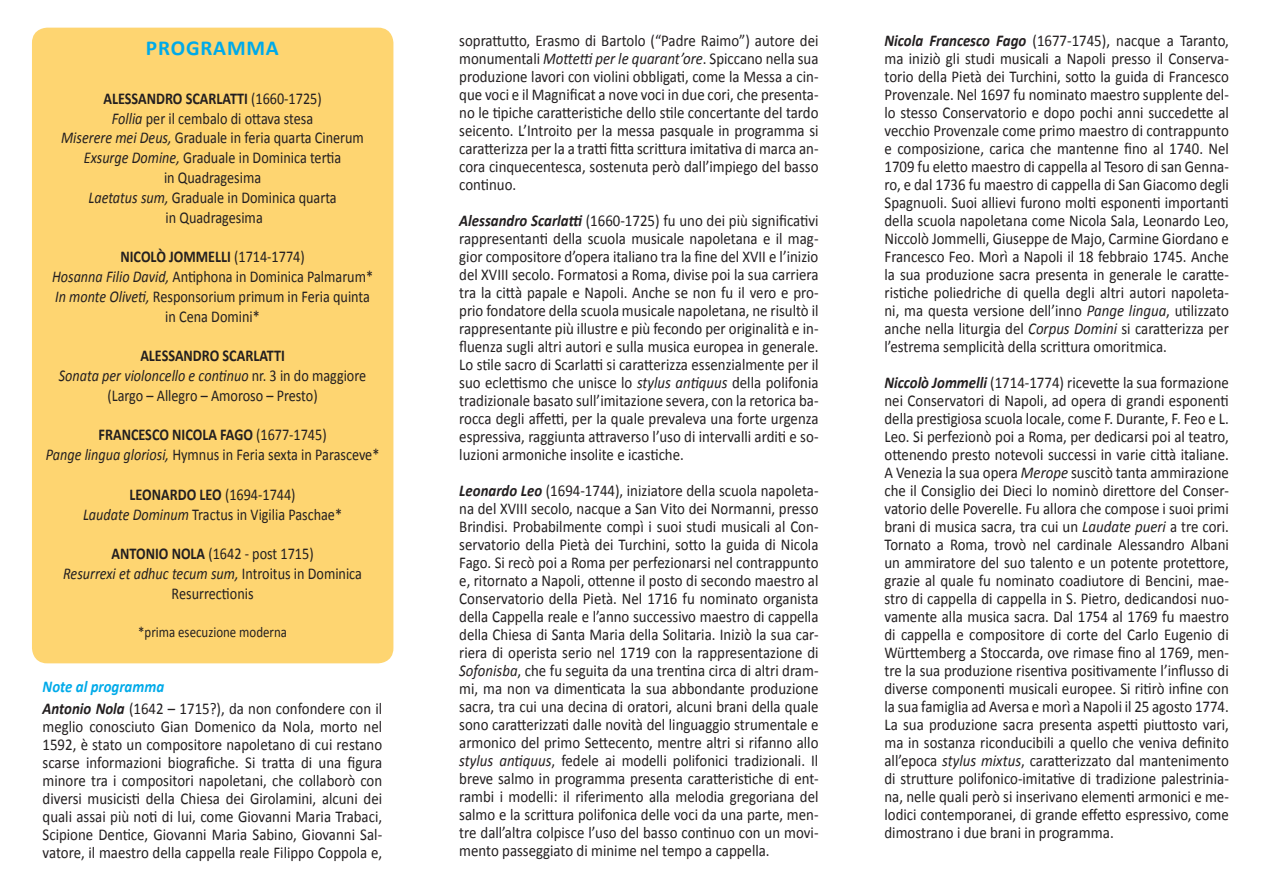
<style>
.page{position:relative;width:1263px;height:893px;background:#fff}
.page>*{position:absolute;margin:0;border:0;box-sizing:border-box;transform-origin:0 0}
.t1{font:700 21.3px "Calibri";letter-spacing:.04em;color:#00aae9}
.t2{font:16.5px/18px "Calibri";color:#231f20;text-align:justify;scale:.9 1}
.t3{font:16.5px/19.8px "Calibri";color:#231f20;text-align:center;scale:.86 1}
.t4{font:15px "Calibri";color:#231f20;scale:.86 1}
.s1{font-style:italic}
.s2{font-weight:700;font-style:italic}
.s3{font-weight:700}
.s4{font-weight:700;font-style:italic;color:#00aae9}
</style>
<div class="page">
<div style="left:32px;top:28px;width:361px;height:635px;background:#fed571;border-radius:15px"></div>
<p class="t1" style="left:146px;top:35px;width:134px">PROGRAMMA</p>
<p class="t2" style="left:459px;top:31px;width:401px">soprattutto, Erasmo di Bartolo (“Padre Raimo”) autore dei monumentali <span class="s1">Mottetti per le quarant’ore</span>. Spiccano nella sua produzione lavori con violini obbligati, come la Messa a cin&shy;que voci e il Magnificat a nove voci in due cori, che presenta&shy;no le tipiche caratteristiche dello stile concertante del tardo seicento. L’Introito per la messa pasquale in programma si caratterizza per la a tratti fitta scrittura imitativa di marca an&shy;cora cinquecentesca, sostenuta però dall’impiego del basso continuo.</p>
<p class="t2" style="left:459px;top:211px;width:401px"><span class="s2">Alessandro Scarlatti</span> (1660-1725) fu uno dei più significativi rappresentanti della scuola musicale napoletana e il mag&shy;gior compositore d’opera italiano tra la fine del XVII e l’inizio del XVIII secolo. Formatosi a Roma, divise poi la sua carriera tra la città papale e Napoli. Anche se non fu il vero e pro&shy;prio fondatore della scuola musicale napoletana, ne risultò il rappresentante più illustre e più fecondo per originalità e in&shy;fluenza sugli altri autori e sulla musica europea in generale.<br>Lo stile sacro di Scarlatti si caratterizza essenzialmente per il suo eclettismo che unisce lo <span class="s1">stylus antiquus</span> della polifonia tradizionale basato sull’imitazione severa, con la retorica ba&shy;rocca degli affetti, per la quale prevaleva una forte urgenza espressiva, raggiunta attraverso l’uso di intervalli arditi e so&shy;luzioni armoniche insolite e icastiche.</p>
<p class="t2" style="left:459px;top:481px;width:401px"><span class="s2">Leonardo Leo</span> (1694-1744), iniziatore della scuola napoleta&shy;na del XVIII secolo, nacque a San Vito dei Normanni, presso Brindisi. Probabilmente compì i suoi studi musicali al Con&shy;servatorio della Pietà dei Turchini, sotto la guida di Nicola Fago. Si recò poi a Roma per perfezionarsi nel contrappunto e, ritornato a Napoli, ottenne il posto di secondo maestro al Conservatorio della Pietà. Nel 1716 fu nominato organista della Cappella reale e l’anno successivo maestro di cappella della Chiesa di Santa Maria della Solitaria. Iniziò la sua car&shy;riera di operista serio nel 1719 con la rappresentazione di <span class="s1">Sofonisba</span>, che fu seguita da una trentina circa di altri dram&shy;mi, ma non va dimenticata la sua abbondante produzione sacra, tra cui una decina di oratori, alcuni brani della quale sono caratterizzati dalle novità del linguaggio strumentale e armonico del primo Settecento, mentre altri si rifanno allo <span class="s1">stylus antiquus</span>, fedele ai modelli polifonici tradizionali. Il breve salmo in programma presenta caratteristiche di ent&shy;rambi i modelli: il riferimento alla melodia gregoriana del salmo e la scrittura polifonica delle voci da una parte, men&shy;tre dall’altra colpisce l’uso del basso continuo con un movi&shy;mento passeggiato di minime nel tempo a cappella.</p>
<p class="t3" style="left:61px;top:88px;width:354px"><span class="s3">ALESSANDRO SCARLATTI</span> (1660-1725)<br><span class="s1">Follia</span> per il cembalo di ottava stesa<br><span class="s1">Miserere mei Deus,</span> Graduale in feria quarta Cinerum <span class="s1">Exsurge Domine,</span> Graduale in Dominica tertia<br>in Quadragesima<br><span class="s1">Laetatus sum,</span> Graduale in Dominica quarta<br>in Quadragesima</p>
<p class="t3" style="left:52px;top:246px;width:375px"><span class="s3">NICOLÒ JOMMELLI</span> (1714-1774)<br><span class="s1">Hosanna Filio David,</span> Antiphona in Dominica Palmarum* <span class="s1">In monte Oliveti,</span> Responsorium primum in Feria quinta in Cena Domini*</p>
<p class="t3" style="left:59px;top:345px;width:359px"><span class="s3">ALESSANDRO SCARLATTI<br></span><span class="s1">Sonata per violoncello e continuo</span> nr. 3 in do maggiore (Largo – Allegro – Amoroso – Presto)</p>
<p class="t3" style="left:46px;top:424px;width:389px"><span class="s3">FRANCESCO NICOLA FAGO</span> (1677-1745)<br><span class="s1">Pange lingua gloriosi,</span> Hymnus in Feria sexta in Parasceve*</p>
<p class="t3" style="left:83px;top:484px;width:303px"><span class="s3">LEONARDO LEO</span> (1694-1744)<br><span class="s1">Laudate Dominum</span> Tractus in Vigilia Paschae*</p>
<p class="t3" style="left:63px;top:543px;width:349px"><span class="s3">ANTONIO NOLA</span> (1642 - post 1715)<br><span class="s1">Resurrexi et adhuc tecum sum,</span> Introitus in Dominica<br>Resurrectionis</p>
<p class="t4" style="left:138px;top:622px;width:175px">*prima esecuzione moderna</p>
<p class="t2" style="left:43px;top:674px;width:379px;line-height:22.2px"><span class="s4">Note al programma<br></span><span class="s2">Antonio Nola</span> (1642 – 1715?), da non confondere con il</p>
<p class="t2" style="left:43px;top:717px;width:379px">meglio conosciuto Gian Domenico da Nola, morto nel 1592, è stato un compositore napoletano di cui restano scarse informazioni biografiche. Si tratta di una figura minore tra i compositori napoletani, che collaborò con diversi musicisti della Chiesa dei Girolamini, alcuni dei quali assai più noti di lui, come Giovanni Maria Trabaci, Scipione Dentice, Giovanni Maria Sabino, Giovanni Sal&shy;vatore, il maestro della cappella reale Filippo Coppola e,</p>
<p class="t2" style="left:884px;top:31px;width:384px"><span class="s2">Nicola Francesco Fago</span> (1677-1745), nacque a Taranto, ma iniziò gli studi musicali a Napoli presso il Conserva&shy;torio della Pietà dei Turchini, sotto la guida di Francesco Provenzale. Nel 1697 fu nominato maestro supplente del&shy;lo stesso Conservatorio e dopo pochi anni succedette al vecchio Provenzale come primo maestro di contrappunto e composizione, carica che mantenne fino al 1740. Nel 1709 fu eletto maestro di cappella al Tesoro di san Genna&shy;ro, e dal 1736 fu maestro di cappella di San Giacomo degli Spagnuoli. Suoi allievi furono molti esponenti importanti della scuola napoletana come Nicola Sala, Leonardo Leo, Niccolò Jommelli, Giuseppe de Majo, Carmine Giordano e Francesco Feo. Morì a Napoli il 18 febbraio 1745. Anche la sua produzione sacra presenta in generale le caratte&shy;ristiche poliedriche di quella degli altri autori napoleta&shy;ni, ma questa versione dell’inno <span class="s1">Pange lingua</span>, utilizzato anche nella liturgia del <span class="s1">Corpus Domini</span> si caratterizza per l’estrema semplicità della scrittura omoritmica.</p>
<p class="t2" style="left:884px;top:373px;width:384px"><span class="s2">Niccolò Jommelli</span> (1714-1774) ricevette la sua formazione nei Conservatori di Napoli, ad opera di grandi esponenti della prestigiosa scuola locale, come F. Durante, F. Feo e L.<br>Leo. Si perfezionò poi a Roma, per dedicarsi poi al teatro, ottenendo presto notevoli successi in varie città italiane.<br>A Venezia la sua opera <span class="s1">Merope</span> suscitò tanta ammirazione che il Consiglio dei Dieci lo nominò direttore del Conser&shy;vatorio delle Poverelle. Fu allora che compose i suoi primi brani di musica sacra, tra cui un <span class="s1">Laudate pueri</span> a tre cori.<br>Tornato a Roma, trovò nel cardinale Alessandro Albani un ammiratore del suo talento e un potente protettore, grazie al quale fu nominato coadiutore di Bencini, mae&shy;stro di cappella di cappella in S. Pietro, dedicandosi nuo&shy;vamente alla musica sacra. Dal 1754 al 1769 fu maestro di cappella e compositore di corte del Carlo Eugenio di Württemberg a Stoccarda, ove rimase fino al 1769, men&shy;tre la sua produzione risentiva positivamente l’influsso di diverse componenti musicali europee. Si ritirò infine con la sua famiglia ad Aversa e morì a Napoli il 25 agosto 1774.<br>La sua produzione sacra presenta aspetti piuttosto vari, ma in sostanza riconducibili a quello che veniva definito all’epoca <span class="s1">stylus mixtus</span>, caratterizzato dal mantenimento di strutture polifonico-imitative di tradizione palestrinia&shy;na, nelle quali però si inserivano elementi armonici e me&shy;lodici contemporanei, di grande effetto espressivo, come dimostrano i due brani in programma.</p>
</div>
